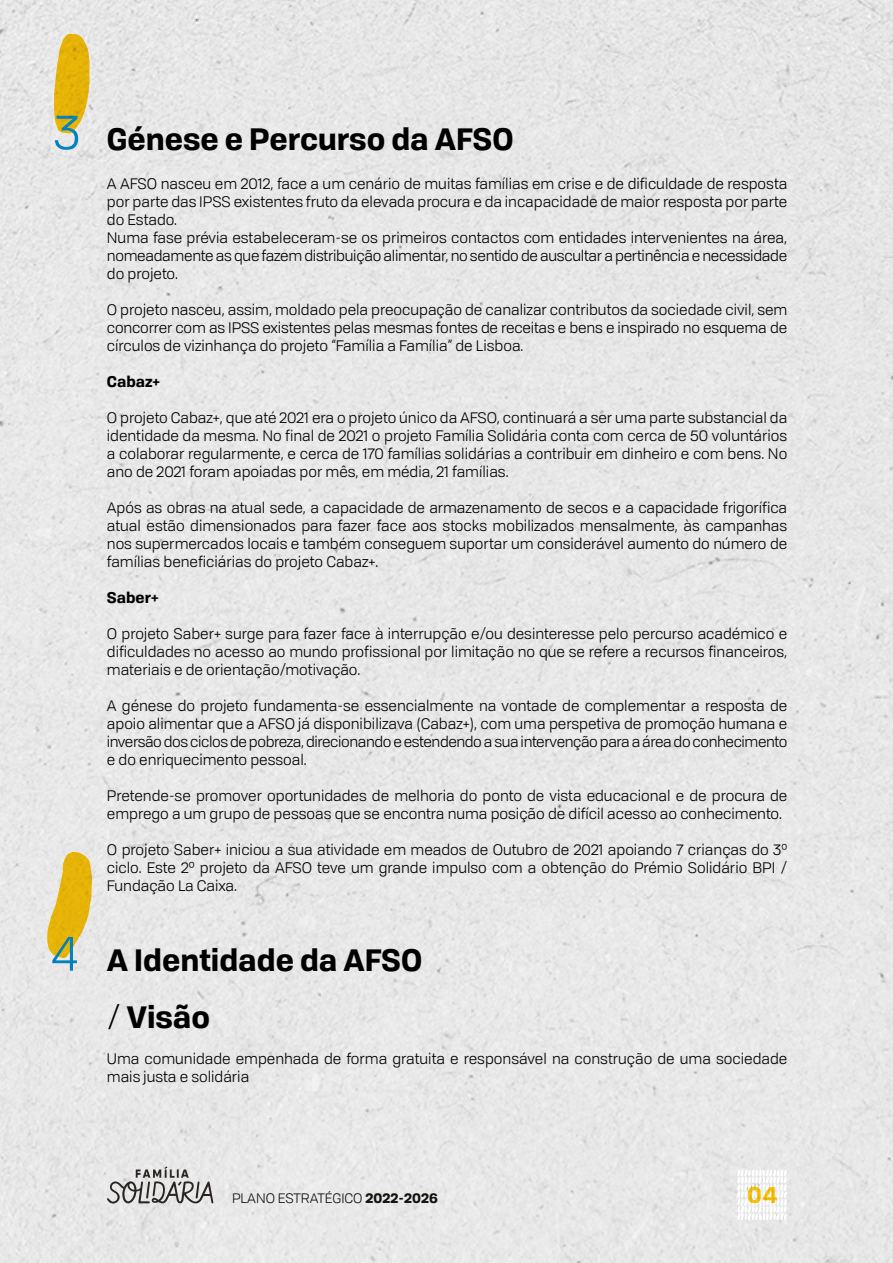
<style>
.page{position:relative;width:893px;height:1263px;background:#e8e7e8}
.page>*{position:absolute;margin:0;border:0;box-sizing:border-box;transform-origin:0 0}
.t1{font:700 30px/57.6px "Tofino Pro Personal";color:#000}
.t2{font:700 22.5px "Tofino Pro Personal";color:#fdc608}
.t3{font:15px/18px "Tofino Pro Personal";color:#000;text-align:justify}
.t4{font:700 15px "Tofino Pro Personal";color:#000}
.t5{font:13.5px "Tofino Pro Personal";color:#12120e}
.s1{font-weight:400}
.s2{font-weight:700}
</style>
<div class="page">
<svg style="left:737px;top:1169px;width:50px;height:51px"></svg>
<svg style="left:107px;top:1166px;width:106px;height:38px;background:#b9b7b7"></svg>
<svg style="left:54px;top:34px;width:36px;height:116px;background:#d7be53"></svg>
<svg style="left:47px;top:852px;width:45px;height:119px;background:#dcc566"></svg>
<h1 class="t1" style="left:107px;top:108px;width:408px">Génese e Percurso da AFSO</h1>
<p class="t3" style="left:107px;top:174px;width:682px;text-align:left">A AFSO nasceu em 2012, face a um cenário de muitas famílias em crise e de dificuldade de resposta por parte das IPSS existentes fruto da elevada procura e da incapacidade de maior resposta por parte do Estado.<br>Numa fase prévia estabeleceram-se os primeiros contactos com entidades intervenientes na área, nomeadamente as que fazem distribuição alimentar, no sentido de auscultar a pertinência e necessidade do projeto.</p>
<p class="t3" style="left:107px;top:300px;width:682px">O projeto nasceu, assim, moldado pela preocupação de canalizar contributos da sociedade civil, sem concorrer com as IPSS existentes pelas mesmas fontes de receitas e bens e inspirado no esquema de círculos de vizinhança do projeto “Família a Família” de Lisboa.</p>
<p class="t4" style="left:107px;top:369px;width:55px">Cabaz+</p>
<p class="t3" style="left:107px;top:408px;width:682px">O projeto Cabaz+, que até 2021 era o projeto único da AFSO, continuará a ser uma parte substancial da identidade da mesma. No final de 2021 o projeto Família Solidária conta com cerca de 50 voluntários a colaborar regularmente, e cerca de 170 famílias solidárias a contribuir em dinheiro e com bens. No ano de 2021 foram apoiadas por mês, em média, 21 famílias.</p>
<p class="t3" style="left:107px;top:498px;width:682px">Após as obras na atual sede, a capacidade de armazenamento de secos e a capacidade frigorífica atual estão dimensionados para fazer face aos stocks mobilizados mensalmente, às campanhas nos supermercados locais e também conseguem suportar um considerável aumento do número de famílias beneficiárias do projeto Cabaz+.</p>
<p class="t4" style="left:107px;top:585px;width:53px">Saber+</p>
<p class="t3" style="left:107px;top:624px;width:682px">O projeto Saber+ surge para fazer face à interrupção e/ou desinteresse pelo percurso académico e dificuldades no acesso ao mundo profissional por limitação no que se refere a recursos financeiros, materiais e de orientação/motivação.</p>
<p class="t3" style="left:107px;top:696px;width:682px">A génese do projeto fundamenta-se essencialmente na vontade de complementar a resposta de apoio alimentar que a AFSO já disponibilizava (Cabaz+), com uma perspetiva de promoção humana e inversão dos ciclos de pobreza, direcionando e estendendo a sua intervenção para a área do conhecimento e do enriquecimento pessoal.</p>
<p class="t3" style="left:107px;top:786px;width:682px">Pretende-se promover oportunidades de melhoria do ponto de vista educacional e de procura de emprego a um grupo de pessoas que se encontra numa posição de difícil acesso ao conhecimento.</p>
<p class="t3" style="left:107px;top:840px;width:682px">O projeto Saber+ iniciou a sua atividade em meados de Outubro de 2021 apoiando 7 crianças do 3º ciclo. Este 2º projeto da AFSO teve um grande impulso com a obtenção do Prémio Solidário BPI / Fundação La Caixa.</p>
<h1 class="t1" style="left:107px;top:928px;width:317px">A Identidade da AFSO <span class="s1">/</span> Visão</h1>
<p class="t3" style="left:107px;top:1049px;width:682px">Uma comunidade empenhada de forma gratuita e responsável na construção de uma sociedade mais justa e solidária</p>
<p class="t5" style="left:232px;top:1189px;width:208px">PLANO ESTRATÉGICO <span class="s2">2022-2026</span></p>
<h2 class="t2" style="left:748px;top:1176px;width:31px">04</h2>
</div>
